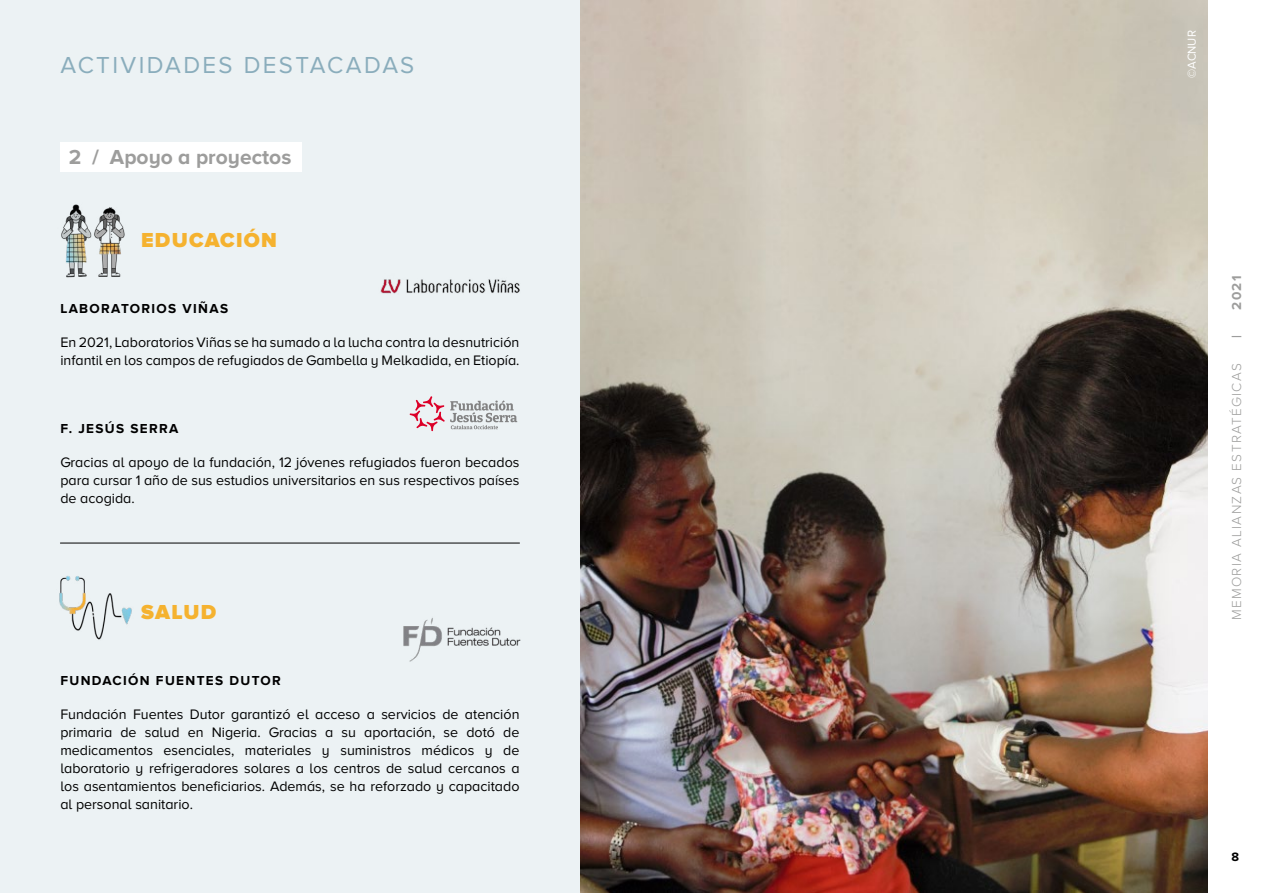
<style>
.page{position:relative;width:1263px;height:893px;background:#fff}
.page>*{position:absolute;margin:0;border:0;box-sizing:border-box;transform-origin:0 0}
.t1{font:24px "Proxima Nova A";letter-spacing:.1em;color:#8aadbc}
.t2{font:700 21px "Proxima Nova A";color:#9d9d9c}
.t3{font:900 21px "Proxima Nova A";letter-spacing:.06em;color:#f5b22f}
.t4{font:14.25px/18px "Proxima Nova A";color:#000;text-align:justify}
.t5{font:700 13.5px "Proxima Nova A";letter-spacing:.1em;color:#000}
.t6{font:300 13.5px "Proxima Nova A";letter-spacing:.1em;color:#9d9d9c}
.t7{font:700 13.5px "Proxima Nova A";color:#9d9d9c}
.t8{font:700 12.6px "Proxima Nova";color:#000}
.t9{font:12px "Proxima Nova A";color:#fff;scale:.96 1}
</style>
<div class="page">
<div style="left:0;top:0;width:614px;height:893px;background:#ecf2f4"></div>
<div style="left:60px;top:142px;width:242px;height:30px;background:#fff"></div>
<img style="left:580px;top:0;width:628px;height:893px">
<img style="left:59px;top:576px;width:73px;height:64px">
<img style="left:61px;top:204px;width:64px;height:74px">
<img style="left:380px;top:279px;width:140px;height:15px">
<img style="left:403px;top:618px;width:118px;height:44px">
<svg style="left:410px;top:396px;width:107px;height:35px"></svg>
<hr style="left:60px;top:543px;width:459px;height:1px;background:#000">
<h1 class="t1" style="left:60px;top:52px;width:355px">ACTIVIDADES DESTACADAS</h1>
<h2 class="t2" style="left:69px;top:145px;width:224px">2 / Apoyo a proyectos</h2>
<h2 class="t3" style="left:141px;top:228px;width:137px">EDUCACIÓN</h2>
<p class="t5" style="left:60px;top:301px;width:169px">LABORATORIOS VIÑAS</p>
<p class="t4" style="left:60px;top:333px;width:461px">En 2021, Laboratorios Viñas se ha sumado a la lucha contra la desnutrición infantil en los campos de refugiados de Gambella y Melkadida, en Etiopía.</p>
<p class="t5" style="left:60px;top:421px;width:120px">F. JESÚS SERRA</p>
<p class="t4" style="left:60px;top:453px;width:461px">Gracias al apoyo de la fundación, 12 jóvenes refugiados fueron becados para cursar 1 año de sus estudios universitarios en sus respectivos países de acogida.</p>
<h2 class="t3" style="left:141px;top:600px;width:77px">SALUD</h2>
<p class="t5" style="left:60px;top:673px;width:222px">FUNDACIÓN FUENTES DUTOR</p>
<p class="t4" style="left:60px;top:705px;width:461px">Fundación Fuentes Dutor garantizó el acceso a servicios de atención primaria de salud en Nigeria. Gracias a su aportación, se dotó de medicamentos esenciales, materiales y suministros médicos y de laboratorio y refrigeradores solares a los centros de salud cercanos a los asentamientos beneficiarios. Además, se ha reforzado y capacitado al personal sanitario.</p>
<p class="t9" style="left:1185px;top:78px;width:51px;rotate:-90deg">©ACNUR</p>
<p class="t7" style="left:1229px;top:310px;width:36px;rotate:-90deg">2021</p>
<p class="t7" style="left:1229px;top:338px;width:4px;rotate:-90deg">|</p>
<p class="t6" style="left:1229px;top:620px;width:258px;rotate:-90deg">MEMORIA ALIANZAS ESTRATÉGICAS</p>
<p class="t8" style="left:1231px;top:850px;width:9px">8</p>
</div>
